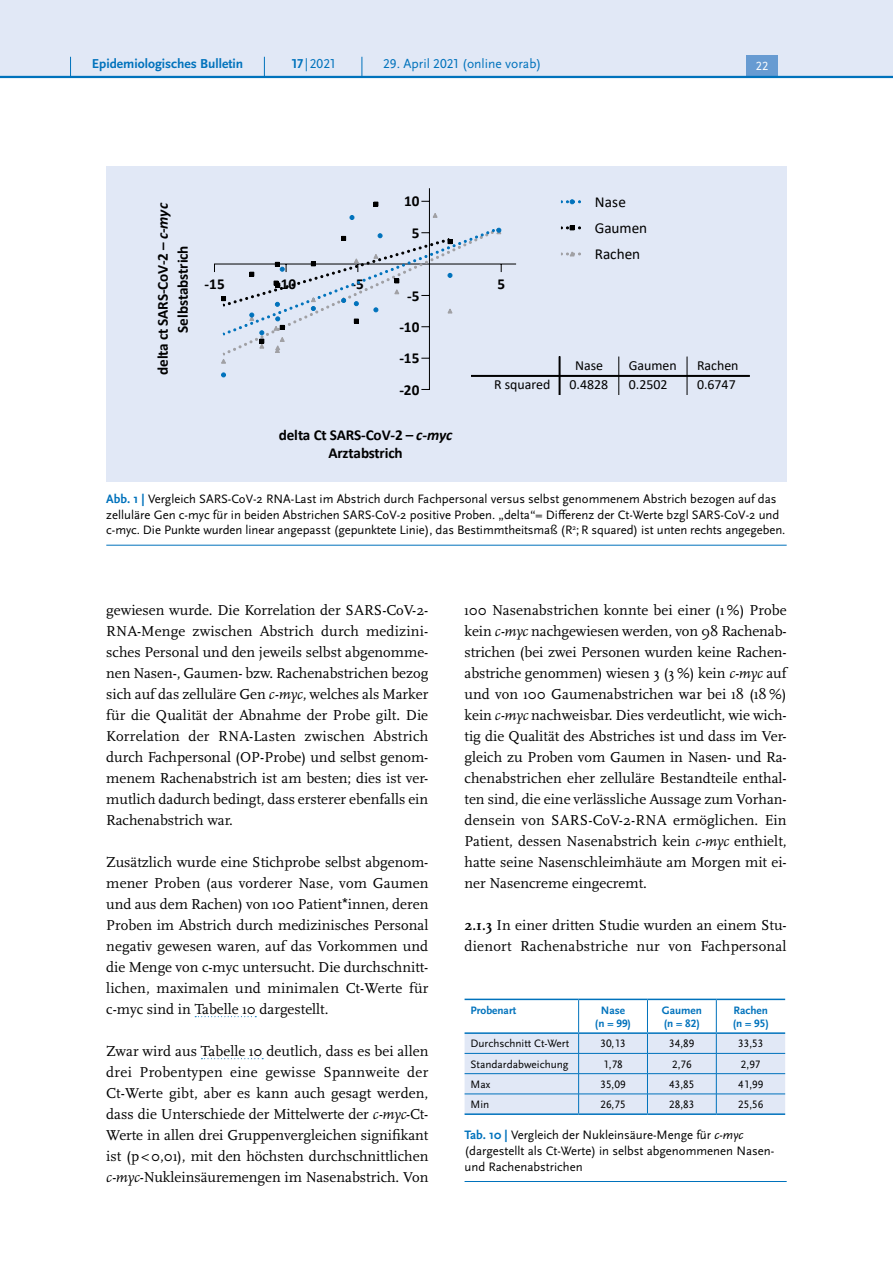
<style>
.page{position:relative;width:893px;height:1263px;background:#fff}
.page>*{position:absolute;margin:0;border:0;box-sizing:border-box;transform-origin:0 0}
.t1{font:700 15.15px/18px "Calibri";letter-spacing:-.01em;color:#000;text-align:center}
.t2{font:15.15px/26.1px "Calibri";color:#000}
.P_-_Fließtext{font:15px/21px "Scala Pro";color:#000;text-align:justify}
.t3{font:13.95px/19px "Calibri";color:#000}
.t4{font:13.5px "Scala Sans Pro";color:#0072bc}
.t5{font:700 13.5px "Scala Sans Pro";color:#0072bc}
.P_-_Bildunterschrift{font:12.75px/15.8px "Scala Sans Pro";color:#000}
.t6{font:12.45px "Scala Sans Pro";color:#fff}
.P_-_Tab_linksbündig{font:11.25px "Scala Sans Pro";color:#000}
.Titel_klein{font:700 11.25px/13.5px "Scala Sans Pro";color:#0072bc}
.s1{font-weight:700}
.s2{font-style:italic}
.s3{font-weight:700;color:#0072bc}
.s4{font-family:"Arial"}
</style>
<div class="page">
<svg style="left:195px;top:1016px;width:61px;height:1px"></svg>
<svg style="left:201px;top:1058px;width:62px;height:1px"></svg>
<svg style="left:465px;top:1000px;width:320px;height:113px"></svg>
<hr style="left:465px;top:999px;width:114px;height:1px;background:#0072bc">
<hr style="left:579px;top:999px;width:68px;height:1px;background:#0072bc">
<hr style="left:647px;top:999px;width:69px;height:1px;background:#0072bc">
<hr style="left:716px;top:999px;width:69px;height:1px;background:#0072bc">
<hr style="left:465px;top:1032px;width:114px;height:2px;background:#0072bc">
<hr style="left:579px;top:1032px;width:68px;height:2px;background:#0072bc">
<hr style="left:647px;top:1032px;width:69px;height:2px;background:#0072bc">
<hr style="left:716px;top:1032px;width:69px;height:2px;background:#0072bc">
<hr style="left:465px;top:1113px;width:114px;height:2px;background:#0072bc">
<hr style="left:579px;top:1113px;width:68px;height:2px;background:#0072bc">
<hr style="left:647px;top:1113px;width:69px;height:2px;background:#0072bc">
<hr style="left:716px;top:1113px;width:69px;height:2px;background:#0072bc">
<hr style="left:465px;top:1181px;width:322px;height:1px;background:#0072bc">
<div style="left:106px;top:166px;width:681px;height:315px;background:#e1e8f6"></div>
<hr style="left:214px;top:263px;width:302px;height:1px;background:#000">
<hr style="left:429px;top:188px;width:1px;height:202px;background:#000">
<svg style="left:433px;top:213px;width:4px;height:4px"></svg>
<svg style="left:374px;top:202px;width:4px;height:4px"></svg>
<svg style="left:221px;top:373px;width:5px;height:4px"></svg>
<svg style="left:350px;top:215px;width:4px;height:5px"></svg>
<svg style="left:221px;top:228px;width:281px;height:135px"></svg>
<svg style="left:561px;top:200px;width:20px;height:4px"></svg>
<svg style="left:561px;top:226px;width:20px;height:4px"></svg>
<svg style="left:561px;top:252px;width:20px;height:4px"></svg>
<hr style="left:559px;top:357px;width:2px;height:38px;background:#000">
<hr style="left:471px;top:375px;width:278px;height:2px;background:#000">
<hr style="left:618px;top:357px;width:1px;height:38px;background:#000">
<hr style="left:687px;top:357px;width:1px;height:38px;background:#000">
<hr style="left:106px;top:545px;width:681px;height:1px;background:#0072bc">
<div style="left:0;top:0;width:893px;height:77px;background:#e1e8f6"></div>
<div style="left:746px;top:55px;width:32px;height:21px;background:#679bd2"></div>
<hr style="left:0;top:76px;width:893px;height:2px;background:#0072bc">
<svg style="left:70px;top:57px;width:1px;height:19px"></svg>
<svg style="left:264px;top:57px;width:1px;height:19px"></svg>
<svg style="left:362px;top:57px;width:1px;height:19px"></svg>
<p class="t5" style="left:92px;top:55px;width:153px">Epidemiologisches Bulletin</p>
<p class="t4" style="left:292px;top:55px;width:45px"><span class="s1">17</span> | 2021</p>
<p class="t4" style="left:383px;top:55px;width:160px">29. April 2021 (online vorab)</p>
<p class="t6" style="left:756px;top:59px;width:14px">22</p>
<p class="t1" style="left:404px;top:192px;width:17px">10</p>
<p class="t1" style="left:153px;top:375px;width:173px;line-height:20.1px;rotate:-90deg">delta ct SARS-CoV-2 – <span class="s2">c-myc<br></span>Selbstabstrich</p>
<p class="t2" style="left:595px;top:188px;width:54px">Nase<br>Gaumen<br>Rachen</p>
<p class="t3" style="left:494px;top:375px;width:58px">R squared</p>
<p class="t1" style="left:412px;top:224px;width:9px">5</p>
<p class="t1" style="left:204px;top:275px;width:22px">-15</p>
<p class="t1" style="left:276px;top:275px;width:22px">-10</p>
<p class="t1" style="left:352px;top:275px;width:14px">-5</p>
<p class="t1" style="left:497px;top:275px;width:9px">5</p>
<p class="t1" style="left:407px;top:286px;width:14px">-5</p>
<p class="t1" style="left:399px;top:318px;width:22px">-10</p>
<p class="t1" style="left:399px;top:349px;width:22px">-15</p>
<p class="t3" style="left:570px;top:356px;width:40px;text-align:center">Nase<br>0.4828</p>
<p class="t3" style="left:629px;top:356px;width:49px">Gaumen<br>0.2502</p>
<p class="t3" style="left:697px;top:356px;width:43px">Rachen<br>0.6747</p>
<p class="t1" style="left:399px;top:380px;width:22px">-20</p>
<p class="t1" style="left:279px;top:425px;width:175px">delta Ct SARS-CoV-2 – <span class="s2">c-myc<br></span>Arztabstrich</p>
<p class="P_-_Bildunterschrift" style="left:106px;top:491px;width:681px"><span class="s3">Abb. 1 |</span> Vergleich SARS-CoV-2 RNA-Last im Abstrich durch Fachpersonal versus selbst genommenem Abstrich bezogen auf das zelluläre Gen c-myc für in beiden Abstrichen SARS-CoV-2 positive Proben. „delta“= Differenz der Ct-Werte bzgl SARS-CoV-2 und c-myc. Die Punkte wurden linear angepasst (gepunktete Linie), das Bestimmtheitsmaß (R<sup>2</sup>;R squared) ist unten rechts angegeben.</p>
<p class="P_-_Fließtext" style="left:106px;top:599px;width:324px">gewiesen wurde. Die Korrelation der SARS-CoV-2- RNA-Menge zwischen Abstrich durch medizini&shy;sches Personal und den jeweils selbst abgenomme&shy;nen Nasen-, Gaumen- bzw. Rachenabstrichen bezog sich auf das zelluläre Gen <span class="s2">c-myc</span>, welches als Marker für die Qualität der Abnahme der Probe gilt. Die Korrelation der RNA-Lasten zwischen Abstrich durch Fachpersonal (OP-Probe) und selbst genom&shy;menem Rachenabstrich ist am besten; dies ist ver&shy;mutlich dadurch bedingt, dass ersterer ebenfalls ein Rachenabstrich war.</p>
<p class="P_-_Fließtext" style="left:106px;top:851px;width:324px">Zusätzlich wurde eine Stichprobe selbst abgenom&shy;mener Proben (aus vorderer Nase, vom Gaumen und aus dem Rachen) von 100 Patient<span class="s4">*</span>innen, deren Proben im Abstrich durch medizinisches Personal negativ gewesen waren, auf das Vorkommen und die Menge von c-myc untersucht. Die durchschnitt&shy;lichen, maximalen und minimalen Ct-Werte für c-myc sind in Tabelle 10 dargestellt.</p>
<p class="P_-_Fließtext" style="left:106px;top:1040px;width:324px">Zwar wird aus Tabelle 10 deutlich, dass es bei allen drei Probentypen eine gewisse Spannweite der Ct-Werte gibt, aber es kann auch gesagt werden, dass die Unterschiede der Mittelwerte der <span class="s2">c-myc</span>-Ct-Werte in allen drei Gruppenvergleichen signifikant ist (p&lt;0,01), mit den höchsten durchschnittlichen <span class="s2">c-myc</span>-Nukleinsäuremengen im Nasenabstrich. Von</p>
<p class="P_-_Fließtext" style="left:465px;top:599px;width:324px">100 Nasenabstrichen konnte bei einer (1 %) Probe kein <span class="s2">c-myc</span> nachgewiesen werden, von 98 Rachenab&shy;strichen (bei zwei Personen wurden keine Rachen&shy;abstriche genommen) wiesen 3 (3 %) kein <span class="s2">c-myc</span> auf und von 100 Gaumenabstrichen war bei 18 (18 %) kein <span class="s2">c-myc</span> nachweisbar. Dies verdeutlicht, wie wich&shy;tig die Qualität des Abstriches ist und dass im Ver&shy;gleich zu Proben vom Gaumen in Nasen- und Ra&shy;chenabstrichen eher zelluläre Bestandteile enthal&shy;ten sind, die eine verlässliche Aussage zum Vorhan&shy;densein von SARS-CoV-2-RNA ermöglichen. Ein Patient, dessen Nasenabstrich kein <span class="s2">c-myc</span> enthielt, hatte seine Nasenschleimhäute am Morgen mit ei&shy;ner Nasencreme eingecremt.</p>
<p class="P_-_Fließtext" style="left:465px;top:914px;width:324px"><span class="s1">2.1.3</span> In einer dritten Studie wurden an einem Stu&shy;dienort Rachenabstriche nur von Fachpersonal</p>
<p class="Titel_klein" style="left:471px;top:1003px;width:47px">Probenart</p>
<p class="Titel_klein" style="left:595px;top:1003px;width:38px;text-align:center">Nase (n = 99)</p>
<p class="Titel_klein" style="left:662px;top:1003px;width:42px">Gaumen (n = 82)</p>
<p class="Titel_klein" style="left:733px;top:1003px;width:38px">Rachen (n = 95)</p>
<p class="P_-_Tab_linksbündig" style="left:471px;top:1037px;width:100px">Durchschnitt Ct-Wert</p>
<p class="P_-_Tab_linksbündig" style="left:600px;top:1037px;width:27px">30,13</p>
<p class="P_-_Tab_linksbündig" style="left:669px;top:1037px;width:27px">34,89</p>
<p class="P_-_Tab_linksbündig" style="left:738px;top:1037px;width:27px">33,53</p>
<p class="P_-_Tab_linksbündig" style="left:471px;top:1057px;width:100px">Standardabweichung</p>
<p class="P_-_Tab_linksbündig" style="left:603px;top:1057px;width:21px">1,78</p>
<p class="P_-_Tab_linksbündig" style="left:672px;top:1057px;width:21px">2,76</p>
<p class="P_-_Tab_linksbündig" style="left:741px;top:1057px;width:21px">2,97</p>
<p class="P_-_Tab_linksbündig" style="left:471px;top:1078px;width:21px">Max</p>
<p class="P_-_Tab_linksbündig" style="left:600px;top:1078px;width:27px">35,09</p>
<p class="P_-_Tab_linksbündig" style="left:669px;top:1078px;width:27px">43,85</p>
<p class="P_-_Tab_linksbündig" style="left:738px;top:1078px;width:27px">41,99</p>
<p class="P_-_Tab_linksbündig" style="left:471px;top:1098px;width:20px">Min</p>
<p class="P_-_Tab_linksbündig" style="left:600px;top:1098px;width:27px">26,75</p>
<p class="P_-_Tab_linksbündig" style="left:669px;top:1098px;width:27px">28,83</p>
<p class="P_-_Tab_linksbündig" style="left:738px;top:1098px;width:27px">25,56</p>
<p class="P_-_Bildunterschrift" style="left:465px;top:1127px;width:311px"><span class="s3">Tab. 10 |</span> Vergleich der Nukleinsäure-Menge für <span class="s2">c-myc </span>(dargestellt als Ct-Werte) in selbst abgenommenen Nasen&shy;und Rachenabstrichen</p>
</div>
